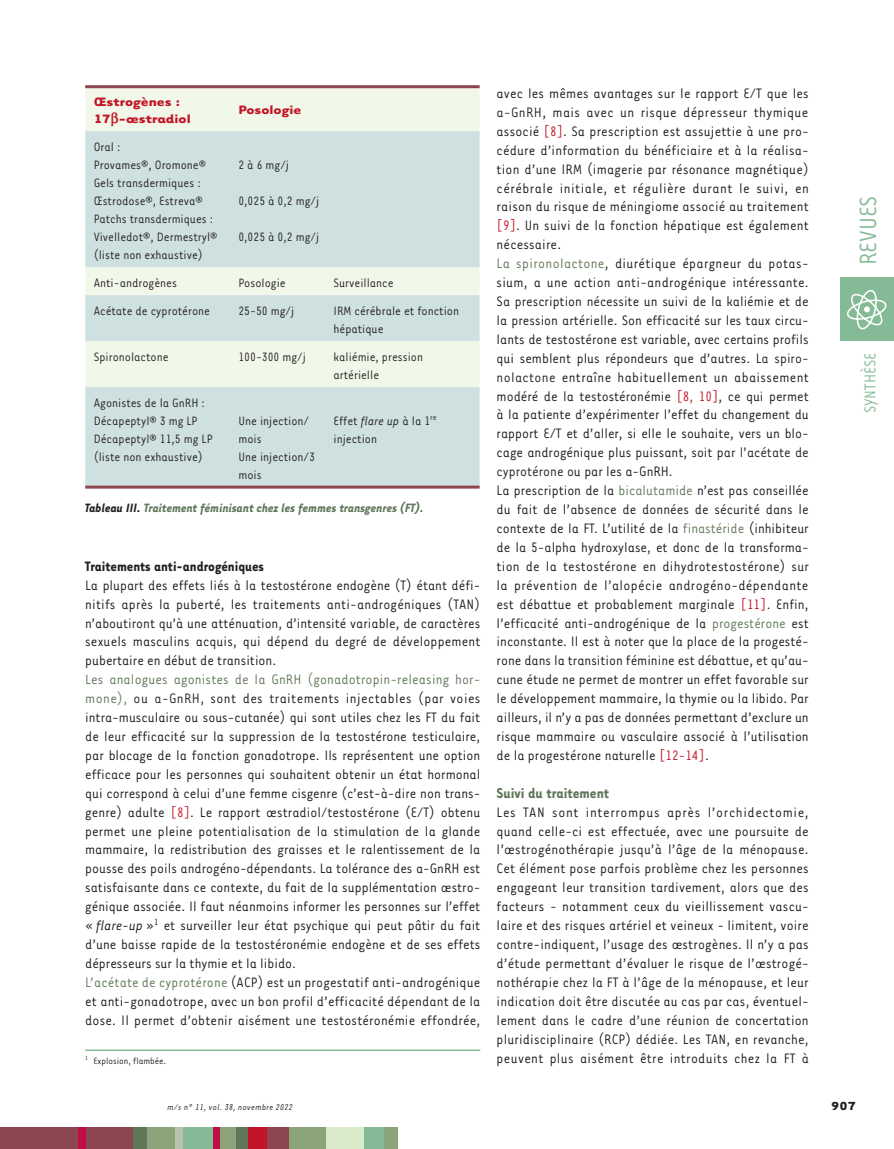
<style>
.page{position:relative;width:894px;height:1149px;background:#fff}
.page>*{position:absolute;margin:0;border:0;box-sizing:border-box;transform-origin:0 0}
.t1{font:27px "Tarzana Narrow";color:#84ba95}
.t2{font:18px "Tarzana Narrow";color:#84ba95}
.t3{font:700 16.5px "Tarzana Narrow";color:#5f7659}
.t4{font:15.75px/18.9px "Tarzana Narrow";color:#191919}
.t5{font:700 15.75px "Tarzana Narrow";color:#231f20}
.t6{font:13.95px/18px "Tarzana Narrow";color:#231f20}
.t7{font:italic 700 13.95px "Tarzana Narrow";color:#5f7659}
.t8{font:700 13.95px/16.8px "Tarzana Wide";color:#c11527}
.t9{font:700 13.5px "Tarzana Wide";color:#231f20}
.t10{font:10.5px "Tarzana Narrow";color:#231f20}
.t11{font:italic 9.75px "Tarzana Narrow";letter-spacing:.025em;color:#231f20}
.s1{font-style:italic}
.s2{color:#231f20}
.s3{color:#5f7659}
.s4{color:#c11527}
</style>
<div class="page">
<div style="left:840px;top:277px;width:53px;height:63px;background:#84ba95"></div>
<svg style="left:847px;top:290px;width:39px;height:39px"></svg>
<div style="left:0;top:1127px;width:134px;height:21px;background:#8d454f"></div>
<div style="left:235px;top:1127px;width:13px;height:21px;background:#5f7659"></div>
<div style="left:78px;top:1127px;width:7px;height:21px;background:#c10d45"></div>
<div style="left:133px;top:1127px;width:22px;height:21px;background:#5f7659"></div>
<div style="left:147px;top:1127px;width:30px;height:21px;background:#8ba479"></div>
<div style="left:175px;top:1127px;width:9px;height:21px;background:#b6c4ad"></div>
<div style="left:183px;top:1127px;width:30px;height:21px;background:#84ba95"></div>
<div style="left:217px;top:1127px;width:19px;height:21px;background:#8ba479"></div>
<div style="left:213px;top:1127px;width:6px;height:21px;background:#c10d45"></div>
<div style="left:248px;top:1127px;width:27px;height:21px;background:#c11527"></div>
<div style="left:287px;top:1127px;width:39px;height:21px;background:#8ba479"></div>
<div style="left:267px;top:1127px;width:21px;height:21px;background:#8d454f"></div>
<div style="left:326px;top:1127px;width:38px;height:21px;background:#daebcb"></div>
<div style="left:364px;top:1127px;width:20px;height:21px;background:#84ba95"></div>
<div style="left:383px;top:1127px;width:14px;height:21px;background:#8ba479"></div>
<hr style="left:85px;top:1049px;width:395px;height:1px;background:#84ba95">
<div style="left:85px;top:88px;width:394px;height:43px;background:#f1f7e9"></div>
<svg style="left:85px;top:131px;width:394px;height:354px;fill:#cee0e0"></svg>
<hr style="left:85px;top:85px;width:145px;height:3px;background:#8d454f">
<hr style="left:230px;top:85px;width:95px;height:3px;background:#8d454f">
<hr style="left:325px;top:85px;width:154px;height:3px;background:#8d454f">
<hr style="left:85px;top:485px;width:145px;height:3px;background:#8d454f">
<hr style="left:230px;top:485px;width:95px;height:3px;background:#8d454f">
<hr style="left:325px;top:485px;width:154px;height:3px;background:#8d454f">
<svg style="left:111px;top:112px;width:7px;height:14px"></svg>
<p class="t8" style="left:94px;top:92px;width:98px">Œstrogènes :<br>17 -œstradiol</p>
<p class="t8" style="left:238px;top:101px;width:65px">Posologie</p>
<p class="t6" style="left:94px;top:137px;width:125px">Oral :<br>Provames®, Oromone®<br>Gels transdermiques :<br>Œstrodose®, Estreva®<br>Patchs transdermiques :<br>Vivelledot®, Dermestryl® (liste non exhaustive)</p>
<p class="t6" style="left:238px;top:155px;width:52px">2 à 6 mg/j</p>
<p class="t6" style="left:238px;top:191px;width:82px">0,025 à 0,2 mg/j</p>
<p class="t6" style="left:238px;top:227px;width:82px">0,025 à 0,2 mg/j</p>
<p class="t6" style="left:94px;top:273px;width:85px">Anti-androgènes</p>
<p class="t6" style="left:238px;top:273px;width:49px">Posologie</p>
<p class="t6" style="left:333px;top:273px;width:62px">Surveillance</p>
<p class="t6" style="left:94px;top:301px;width:118px">Acétate de cyprotérone</p>
<p class="t6" style="left:238px;top:301px;width:57px">25-50 mg/j</p>
<p class="t6" style="left:333px;top:301px;width:127px">IRM cérébrale et fonction hépatique</p>
<p class="t6" style="left:94px;top:347px;width:76px">Spironolactone</p>
<p class="t6" style="left:238px;top:347px;width:69px">100-300 mg/j</p>
<p class="t6" style="left:333px;top:347px;width:91px">kaliémie, pression artérielle</p>
<p class="t6" style="left:94px;top:392px;width:120px">Agonistes de la GnRH :<br>Décapeptyl® 3 mg LP<br>Décapeptyl® 11,5 mg LP (liste non exhaustive)</p>
<p class="t6" style="left:238px;top:410px;width:78px">Une injection/ mois<br>Une injection/3 mois</p>
<p class="t6" style="left:333px;top:410px;width:105px">Effet <span class="s1">flare up</span> à la 1<sup>re </sup>injection</p>
<p class="t7" style="left:85px;top:499px;width:340px"><span class="s2">Tableau III.</span> Traitement féminisant chez les femmes transgenres (FT).</p>
<p class="t5" style="left:85px;top:556px;width:180px">Traitements anti-androgéniques</p>
<p class="t4" style="left:85px;top:574px;width:396px;text-align:justify">La plupart des effets liés à la testostérone endogène (T) étant défi&shy;nitifs après la puberté, les traitements anti-androgéniques (TAN) n’aboutiront qu’à une atténuation, d’intensité variable, de caractères sexuels masculins acquis, qui dépend du degré de développement pubertaire en début de transition.</p>
<p class="t4" style="left:85px;top:669px;width:396px"><span class="s3">Les analogues agonistes de la GnRH (gonadotropin-releasing hor&shy;mone),</span> <span class="s2">ou a-GnRH,</span> sont des traitements injectables (par voies intra-musculaire ou sous-cutanée) qui sont utiles chez les FT du fait de leur efficacité sur la suppression de la testostérone testiculaire, par blocage de la fonction gonadotrope. Ils représentent une option efficace pour les personnes qui souhaitent obtenir un état hormonal qui correspond à celui d’une femme cisgenre (c’est-à-dire non trans&shy;genre) adulte <span class="s4">[8]</span>. Le rapport œstradiol/testostérone (E/T) obtenu permet une pleine potentialisation de la stimulation de la glande mammaire, la redistribution des graisses et le ralentissement de la pousse des poils androgéno-dépendants. La tolérance des a-GnRH est satisfaisante dans ce contexte, du fait de la supplémentation œstro&shy;génique associée. Il faut néanmoins informer les personnes sur l’effet « <span class="s1">flare-up</span> »<sup>1</sup> et surveiller leur état psychique qui peut pâtir du fait d’une baisse rapide de la testostéronémie endogène et de ses effets dépresseurs sur la thymie et la libido.<br><span class="s3">L’acétate de cyprotérone</span> (ACP) est un progestatif anti-androgénique et anti-gonadotrope, avec un bon profil d’efficacité dépendant de la dose. Il permet d’obtenir aisément une testostéronémie effondrée,</p>
<p class="t10" style="left:85px;top:1054px;width:82px"><sup>1</sup> Explosion, flambée.</p>
<p class="t4" style="left:496px;top:83px;width:314px">avec les mêmes avantages sur le rapport E/T que les <span class="s2">a-GnRH</span>, mais avec un risque dépresseur thymique associé <span class="s4">[8]</span>. Sa prescription est assujettie à une pro&shy;cédure d’information du bénéficiaire et à la réalisa&shy;tion d’une IRM (imagerie par résonance magnétique) cérébrale initiale, et régulière durant le suivi, en raison du risque de méningiome associé au traitement <span class="s4">[9]</span>. Un suivi de la fonction hépatique est également nécessaire.<br><span class="s3">La spironolactone</span>, diurétique épargneur du potas&shy;sium, a une action anti-androgénique intéressante.<br>Sa prescription nécessite un suivi de la kaliémie et de la pression artérielle. Son efficacité sur les taux circu&shy;lants de testostérone est variable, avec certains profils qui semblent plus répondeurs que d’autres. <span class="s2">La spiro&shy;nolactone</span> entraîne habituellement un abaissement modéré de la testostéronémie <span class="s4">[8, 10]</span>, ce qui permet à la patiente d’expérimenter l’effet du changement du rapport E/T et d’aller, si elle le souhaite, vers un blo&shy;cage androgénique plus puissant, soit p<span class="s2">ar l’acétate de cyprotérone o</span>u par les a-GnRH.<br>La prescription de la <span class="s3">bicalutamide</span> n’est pas conseillée du fait de l’absence de données de sécurité dans le contexte de la FT. L’utilité de la <span class="s3">finastéride</span> (inhibiteur de la 5-alpha hydroxylase, et donc de la transforma&shy;tion de la testostérone en dihydrotestostérone) sur la prévention de l’alopécie androgéno-dépendante est débattue et probablement marginale <span class="s4">[11]</span>. Enfin, l’efficacité anti-androgénique de la <span class="s3">progestérone</span> est inconstante. Il est à noter que la place de la progesté- rone dans la transition féminine est débattue, et qu’au&shy;cune étude ne permet de montrer un effet favorable sur le développement mammaire, la thymie ou la libido. Par ailleurs, il n’y a pas de données permettant d’exclure un risque mammaire ou vasculaire associé à l’utilisation de la progestérone naturelle <span class="s4">[12-14]</span>.</p>
<p class="t3" style="left:496px;top:782px;width:114px">Suivi du traitement</p>
<p class="t4" style="left:496px;top:801px;width:313px;text-align:justify">Les TAN sont interrompus après l’orchidectomie, quand celle-ci est effectuée, avec une poursuite de l’œstrogénothérapie jusqu’à l’âge de la ménopause.<br>Cet élément pose parfois problème chez les personnes engageant leur transition tardivement, alors que des facteurs - notamment ceux du vieillissement vascu&shy;laire et des risques artériel et veineux - limitent, voire contre-indiquent, l’usage des œstrogènes. Il n’y a pas d’étude permettant d’évaluer le risque de l’œstrogé- nothérapie chez la FT à l’âge de la ménopause, et leur indication doit être discutée au cas par cas, éventuel&shy;lement dans le cadre d’une réunion de concertation pluridisciplinaire (RCP) dédiée. Les TAN, en revanche, peuvent plus aisément être introduits chez la FT à</p>
<h1 class="t1" style="left:851px;top:265px;width:71px;rotate:-90deg">REVUES</h1>
<p class="t2" style="left:858px;top:413px;width:62px;rotate:-90deg">SYNTHÈSE</p>
<p class="t11" style="left:167px;top:1100px;width:127px">m/s n° 11, vol. 38, novembre 2022</p>
<p class="t9" style="left:830px;top:1097px;width:26px">907</p>
</div>
